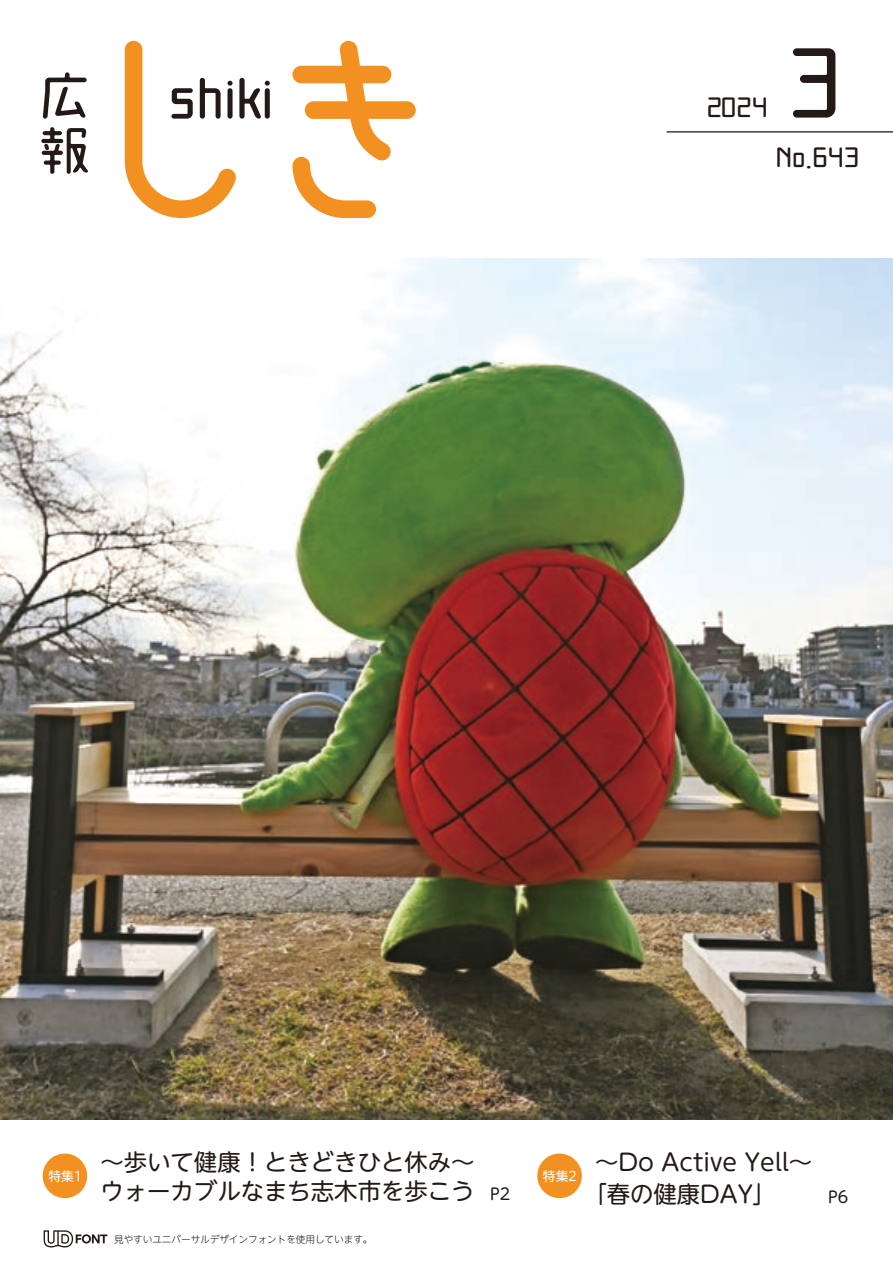
<style>
.page{position:relative;width:893px;height:1263px;background:#fff}
.page>*{position:absolute;margin:0;border:0;box-sizing:border-box;transform-origin:0 0}
.t1{font:102.3px "Mamelon";color:#231916}
.t2{font:29.1px "Mamelon";color:#231916}
.t3{font:23.4px "UD Shin M Go Pr 6 N";color:#231916}
.t4{font:15.9px "UD Shin M Go Pr 6 N";color:#231916}
.t5{font:12.75px "UD Shin M Go Pr 6 N";color:#fff}
.t6{font:300 9.6px "UD Shin M Go Pr 6 N";color:#231916}
</style>
<div class="page">
<img style="left:0;top:259px;width:893px;height:860px">
<div style="left:43px;top:1153px;width:44px;height:45px;background:#f29122;border-radius:50%"></div>
<div style="left:537px;top:1153px;width:45px;height:45px;background:#f29122;border-radius:50%"></div>
<svg style="left:44px;top:1230px;width:63px;height:17px"></svg>
<hr style="left:667px;top:131px;width:226px;height:2px;background:#231916">
<svg style="left:43px;top:72px;width:44px;height:47px"></svg>
<svg style="left:41px;top:127px;width:47px;height:47px"></svg>
<svg style="left:292px;top:40px;width:124px;height:178px"></svg>
<svg style="left:125px;top:41px;width:145px;height:177px"></svg>
<p class="t2" style="left:707px;top:89px;width:62px">2024</p>
<h1 class="t1" style="left:787px;top:18px;width:56px">3</h1>
<p class="t2" style="left:776px;top:139px;width:85px">No.643</p>
<p class="t5" style="left:48px;top:1165px;width:35px">特集1</p>
<p class="t3" style="left:100px;top:1143px;width:376px">～歩いて健康！ときどきひと休み~</p>
<p class="t3" style="left:100px;top:1171px;width:376px">ウォーカブルなまち志木市を歩こう</p>
<p class="t6" style="left:114px;top:1231px;width:260px">見やすいユニバーサルデザインフォントを使用しています。</p>
<p class="t4" style="left:490px;top:1181px;width:22px">P2</p>
<p class="t5" style="left:543px;top:1165px;width:35px">特集2</p>
<p class="t3" style="left:595px;top:1143px;width:219px">～Do Active Yell~</p>
<p class="t3" style="left:583px;top:1174px;width:237px">「春の健康DAY」　　</p>
<p class="t4" style="left:828px;top:1183px;width:22px">P6</p>
</div>
